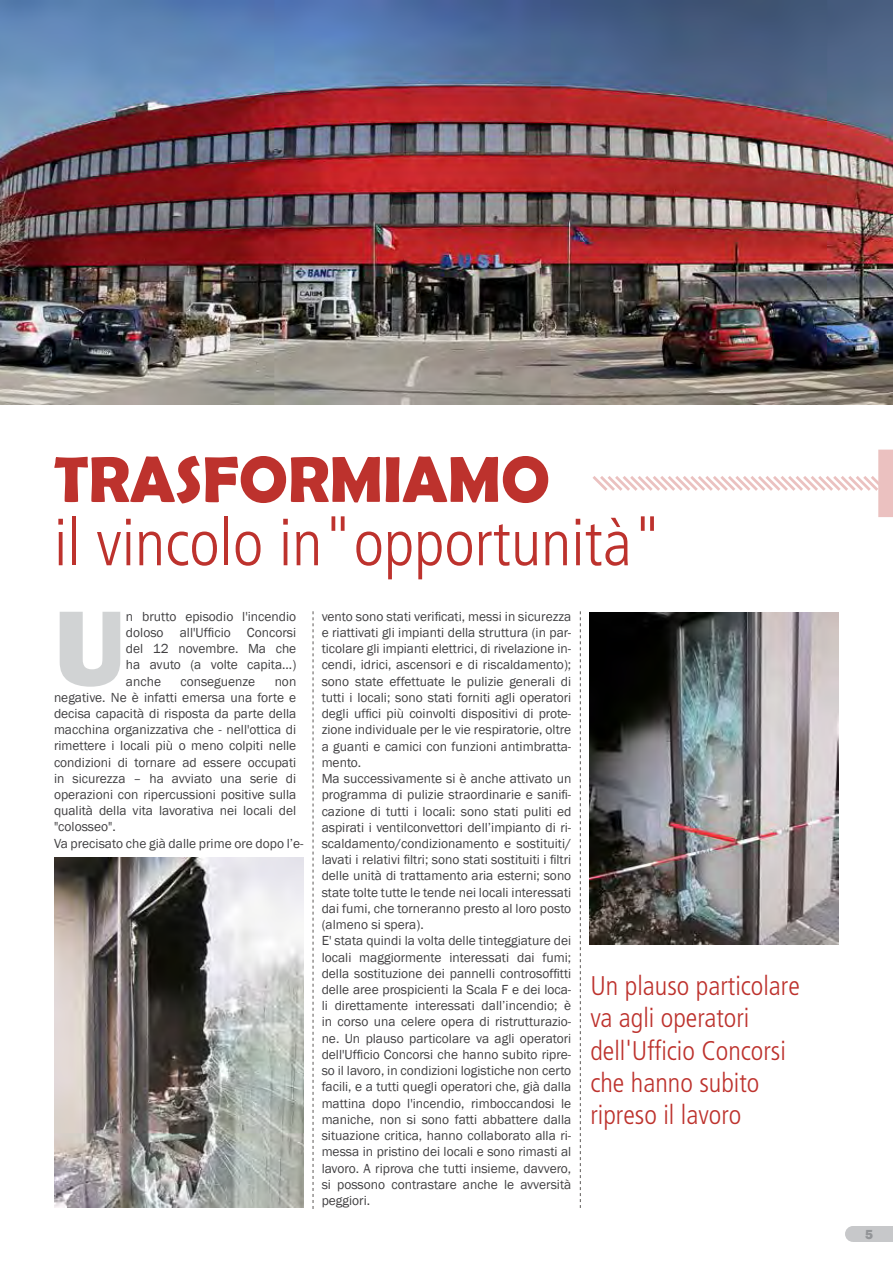
<style>
.page{position:relative;width:893px;height:1263px;background:#fff}
.page>*{position:absolute;margin:0;border:0;box-sizing:border-box;transform-origin:0 0}
.t1{font:800 110.7px "Franklin Gothic";color:#d1d3d4}
.t2{font:300 condensed 65.25px "Frutiger";color:#bd322d}
.t3{font:700 65.25px "Berlin Sans FB Demi";color:#bd322d}
.t4{font:300 condensed 27px/32.4px "Frutiger";color:#bd322d}
.t5{font:13.5px/16.2px "Franklin Gothic";color:#414042}
.t6{font:800 13.5px "Franklin Gothic";color:#939598}
</style>
<div class="page">
<div style="left:845px;top:1226px;width:16px;height:16px;background:#c7c8ca;border-radius:50%"></div>
<div style="left:853px;top:1226px;width:40px;height:16px;background:#c7c8ca"></div>
<img style="left:0;top:0;width:893px;height:404px">
<img style="left:54px;top:857px;width:250px;height:351px">
<img style="left:589px;top:612px;width:250px;height:333px">
<svg style="left:592px;top:476px;width:286px;height:15px"></svg>
<div style="left:878px;top:450px;width:15px;height:67px;background:#ebc1c0"></div>
<svg style="left:313px;top:611px;width:1px;height:598px"></svg>
<svg style="left:580px;top:611px;width:1px;height:597px"></svg>
<h2 class="t3" style="left:54px;top:442px;width:498px">TRASFORMIAMO</h2>
<h2 class="t2" style="left:54px;top:506px;width:611px">il vincolo in"opportunità"</h2>
<h1 class="t1" style="left:54px;top:577px;width:73px">U</h1>
<p class="t5" style="left:126px;top:608px;width:172px;text-align:justify">n brutto episodio l'incendio doloso all'Ufficio Concorsi del 12 novembre. Ma che ha avuto (a volte capita...) anche</p>
<p class="t5" style="left:322px;top:608px;width:251px">vento sono stati verificati, messi in sicurezza e riattivati gli impianti della struttura (in par&shy;ticolare gli impianti elettrici, di rivelazione in&shy;cendi, idrici, ascensori e di riscaldamento); sono state effettuate le pulizie generali di tutti i locali; sono stati forniti agli operatori degli uffici più coinvolti dispositivi di prote&shy;zione individuale per le vie respiratorie, oltre a guanti e camici con funzioni antimbratta&shy;mento.<br>Ma successivamente si è anche attivato un programma di pulizie straordinarie e sanifi&shy;cazione di tutti i locali: sono stati puliti ed aspirati i ventilconvettori dell’impianto di ri&shy;scaldamento/condizionamento e sostituiti/ lavati i relativi filtri; sono stati sostituiti i filtri delle unità di trattamento aria esterni; sono state tolte tutte le tende nei locali interessati dai fumi, che torneranno presto al loro posto (almeno si spera).<br>E' stata quindi la volta delle tinteggiature dei locali maggiormente interessati dai fumi; della sostituzione dei pannelli controsoffitti delle aree prospicienti la Scala F e dei loca&shy;li direttamente interessati dall’incendio; è in corso una celere opera di ristrutturazio&shy;ne. Un plauso particolare va agli operatori dell'Ufficio Concorsi che hanno subito ripre&shy;so il lavoro, in condizioni logistiche non certo facili, e a tutti quegli operatori che, già dalla mattina dopo l'incendio, rimboccandosi le maniche, non si sono fatti abbattere dalla situazione critica, hanno collaborato alla ri&shy;messa in pristino dei locali e sono rimasti al lavoro. A riprova che tutti insieme, davvero, si possono contrastare anche le avversità peggiori.</p>
<p class="t5" style="left:180px;top:673px;width:76px">conseguenze</p>
<p class="t5" style="left:54px;top:673px;width:251px;text-indent:221px">non negative. Ne è infatti emersa una forte e decisa capacità di risposta da parte della macchina organizzativa che - nell'ottica di rimettere i locali più o meno colpiti nelle condizioni di tornare ad essere occupati in sicurezza – ha avviato una serie di operazioni con ripercussioni positive sulla qualità della vita lavorativa nei locali del "colosseo".<br>Va precisato che già dalle prime ore dopo l’e-</p>
<h3 class="t4" style="left:590px;top:969px;width:211px">Un plauso particolare va agli operatori dell'Ufficio Concorsi che hanno subito ripreso il lavoro</h3>
<p class="t6" style="left:865px;top:1225px;width:9px">5</p>
</div>
